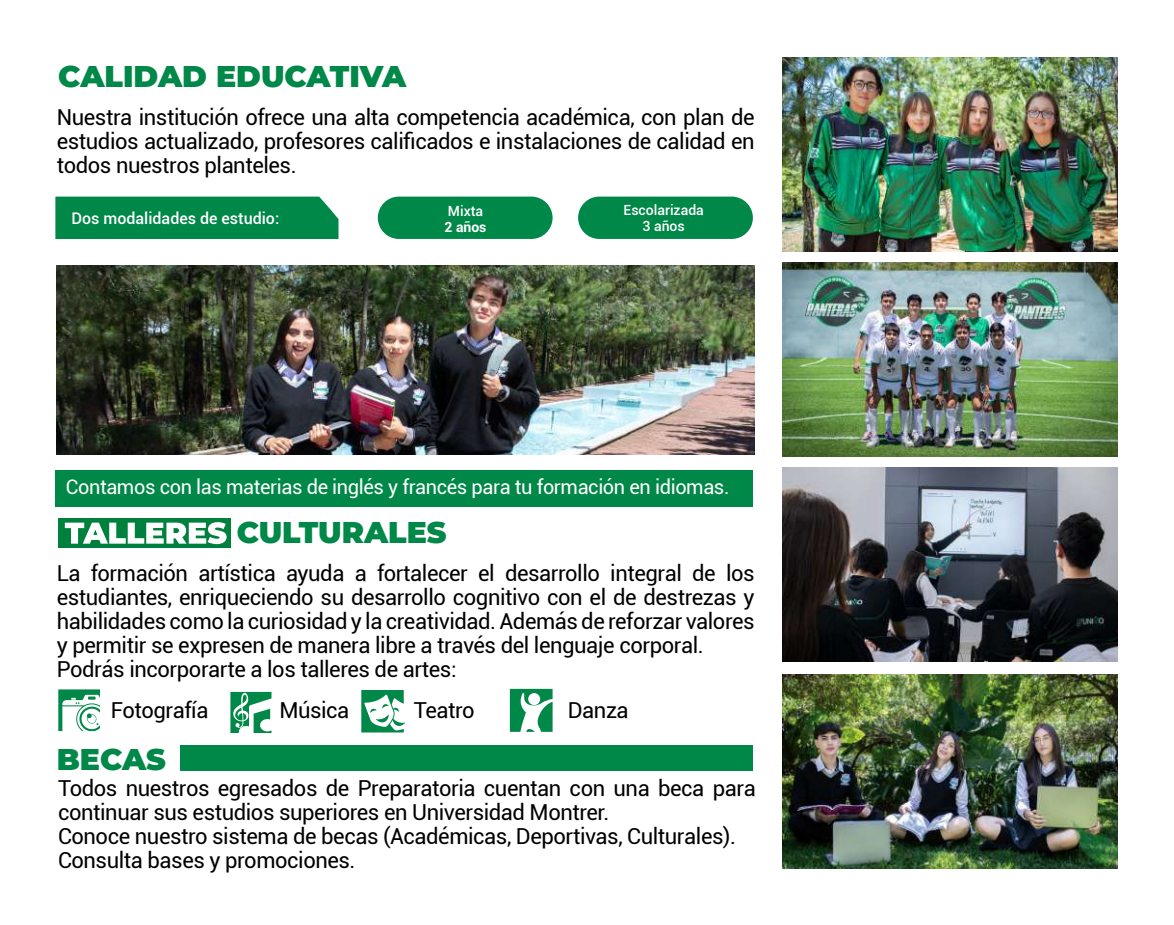
<style>
.page{position:relative;width:1174px;height:925px;background:#fff}
.page>*{position:absolute;margin:0;border:0;box-sizing:border-box;transform-origin:0 0}
.t1{font:900 30px "Montserrat";color:#008848}
.t2{font:22px/24px "Roboto";letter-spacing:-.02em;color:#000}
.t3{font:20px "Roboto";letter-spacing:-.02em;color:#fff}
.t4{font:500 16px "Roboto";color:#fff}
.t5{font:500 14px/16px "Roboto";color:#fff;text-align:center}
.t6{font:700 14px "Roboto";color:#fff}
</style>
<div class="page">
<div style="left:578px;top:196px;width:175px;height:43px;background:#008848;border-radius:21px"></div>
<div style="left:378px;top:196px;width:174px;height:43px;background:#008848;border-radius:21px"></div>
<div style="left:55px;top:196px;width:283px;height:43px;background:#008848"></div>
<img style="left:57px;top:265px;width:698px;height:189px">
<img style="left:782px;top:263px;width:335px;height:193px">
<img style="left:782px;top:467px;width:335px;height:194px">
<img style="left:782px;top:674px;width:335px;height:193px">
<img style="left:782px;top:58px;width:335px;height:194px">
<div style="left:55px;top:469px;width:698px;height:37px;background:#008848"></div>
<div style="left:180px;top:745px;width:573px;height:25px;background:#008848"></div>
<svg style="left:58px;top:689px;width:42px;height:41px"></svg>
<svg style="left:230px;top:691px;width:41px;height:41px"></svg>
<svg style="left:361px;top:690px;width:44px;height:42px"></svg>
<svg style="left:510px;top:688px;width:42px;height:43px"></svg>
<div style="left:58px;top:517px;width:172px;height:30px;background:#00803d"></div>
<svg style="left:65px;top:522px;width:162px;height:22px"></svg>
<hr style="left:0;top:729px;width:1px;height:195px;background:#0d693b">
<h1 class="t1" style="left:58px;top:54px;width:349px">CALIDAD EDUCATIVA</h1>
<p class="t2" style="left:57px;top:104px;width:699px;text-align:justify">Nuestra institución ofrece una alta competencia académica, con plan de estudios actualizado, profesores calificados e instalaciones de calidad en todos nuestros planteles.</p>
<p class="t4" style="left:71px;top:207px;width:209px">Dos modalidades de estudio:</p>
<p class="t5" style="left:448px;top:202px;width:37px">Mixta</p>
<p class="t6" style="left:444px;top:217px;width:44px">2 años</p>
<p class="t5" style="left:623px;top:201px;width:82px">Escolarizada<br>3 años</p>
<p class="t3" style="left:66px;top:472px;width:665px">Contamos con las materias de inglés y francés para tu formación en idiomas.</p>
<h1 class="t1" style="left:237px;top:509px;width:211px">CULTURALES</h1>
<p class="t2" style="left:57px;top:560px;width:699px">La formación artística ayuda a fortalecer el desarrollo integral de los estudiantes, enriqueciendo su desarrollo cognitivo con el de destrezas y habilidades como la curiosidad y la creatividad. Además de reforzar valores y permitir se expresen de manera libre a través del lenguaje corporal.<br>Podrás incorporarte a los talleres de artes:</p>
<p class="t2" style="left:111px;top:697px;width:99px">Fotografía</p>
<p class="t2" style="left:279px;top:697px;width:72px">Música</p>
<p class="t2" style="left:414px;top:697px;width:62px">Teatro</p>
<p class="t2" style="left:568px;top:697px;width:62px">Danza</p>
<h1 class="t1" style="left:57px;top:736px;width:111px">BECAS</h1>
<p class="t2" style="left:58px;top:774px;width:699px">Todos nuestros egresados de Preparatoria cuentan con una beca para continuar sus estudios superiores en Universidad Montrer.<br>Conoce nuestro sistema de becas (Académicas, Deportivas, Culturales).<br>Consulta bases y promociones.</p>
</div>
